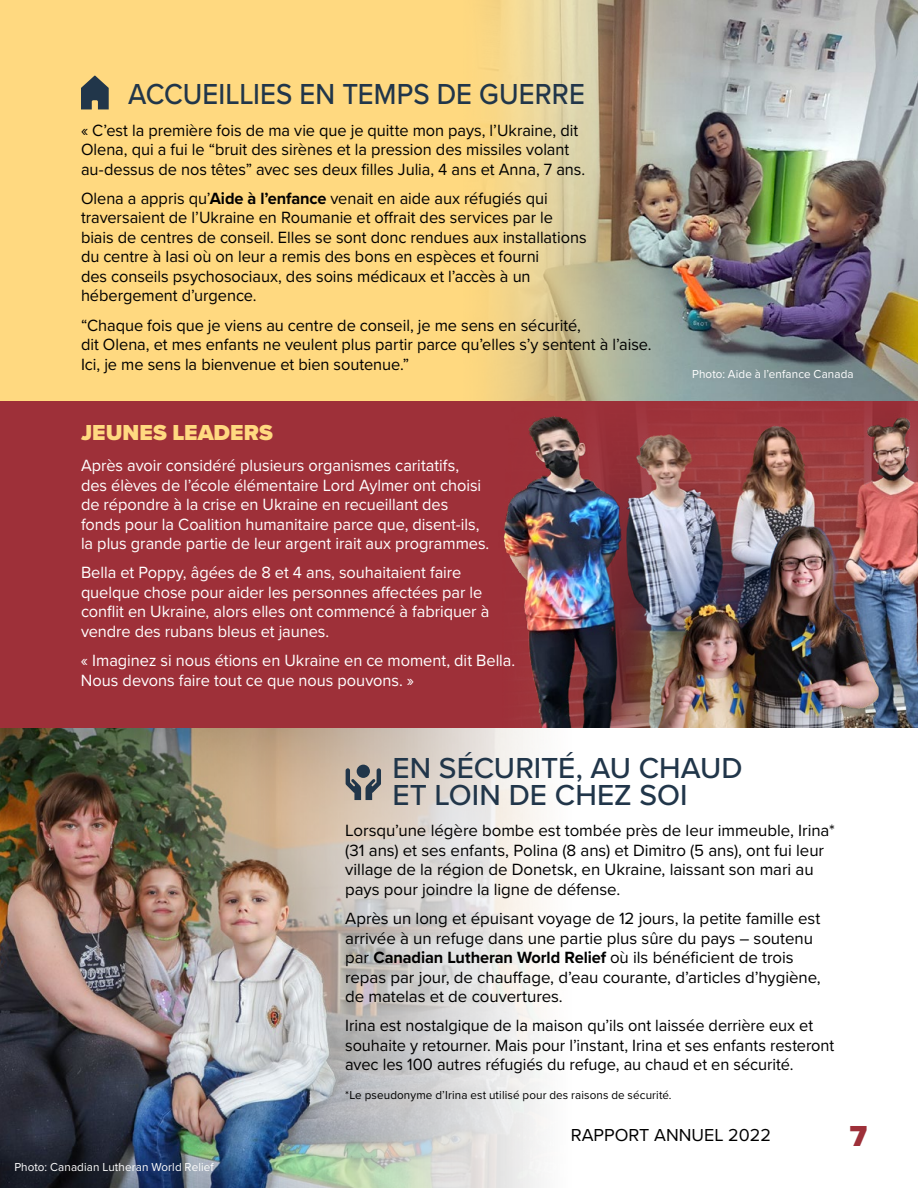
<style>
.page{position:relative;width:918px;height:1188px;background:#fff}
.page>*{position:absolute;margin:0;border:0;box-sizing:border-box;transform-origin:0 0}
.t1{font:500 30px/27px "Proxima Nova";letter-spacing:.005em;color:#21364a}
.t2{font:500 30px "Proxima Nova";letter-spacing:.005em;color:#21364a;scale:.92 1}
.t3{font:900 30px "Proxima Nova";color:#9e3039}
.t4{font:900 22.5px "Proxima Nova";color:#ffd980}
.t5{font:18px "Proxima Nova";color:#000}
.t6{font:16.8px/19.5px "Proxima Nova";letter-spacing:-.005em;color:#000}
.t7{font:16.8px/19.5px "Proxima Nova";letter-spacing:-.005em;color:#fff}
.t8{font:12px "Proxima Nova";letter-spacing:.01em;color:#fff}
.t9{font:12px "Proxima Nova";letter-spacing:.01em;color:#000}
.s1{font-weight:700}
</style>
<div class="page">
<img style="left:0;top:728px;width:541px;height:460px">
<div style="left:1px;top:0;width:917px;height:402px;background:#ffd980"></div>
<img style="left:456px;top:0;width:462px;height:402px">
<div style="left:0;top:402px;width:918px;height:326px;background:#9e3039"></div>
<img style="left:503px;top:410px;width:415px;height:318px">
<img style="left:617px;top:518px;width:283px;height:209px">
<svg style="left:81px;top:76px;width:28px;height:33px"></svg>
<svg style="left:346px;top:768px;width:35px;height:32px"></svg>
<div style="left:357px;top:765px;width:13px;height:13px;background:#21364a;border-radius:50%"></div>
<h1 class="t2" style="left:128px;top:72px;width:498px">ACCUEILLIES EN TEMPS DE GUERRE</h1>
<p class="t6" style="left:81px;top:120px;width:504px">« C’est la première fois de ma vie que je quitte mon pays, l’Ukraine, dit<br>Olena, qui a fui le “bruit des sirènes et la pression des missiles volant au-dessus de nos têtes” avec ses deux filles Julia, 4 ans et Anna, 7 ans.</p>
<p class="t6" style="left:81px;top:188px;width:507px">Olena a appris qu’<span class="s1">Aide à l’enfance</span> venait en aide aux réfugiés qui traversaient de l’Ukraine en Roumanie et offrait des services par le biais de centres de conseil. Elles se sont donc rendues aux installations du centre à Iasi où on leur a remis des bons en espèces et fourni<br>des conseils psychosociaux, des soins médicaux et l’accès à un hébergement d’urgence.</p>
<p class="t6" style="left:81px;top:315px;width:570px">“Chaque fois que je viens au centre de conseil, je me sens en sécurité,<br>dit Olena, et mes enfants ne veulent plus partir parce qu’elles s’y sentent à l’aise.<br>Ici, je me sens la bienvenue et bien soutenue.”</p>
<h2 class="t4" style="left:81px;top:416px;width:193px">JEUNES LEADERS</h2>
<p class="t7" style="left:81px;top:455px;width:408px">Après avoir considéré plusieurs organismes caritatifs, des élèves de l’école élémentaire Lord Aylmer ont choisi de répondre à la crise en Ukraine en recueillant des fonds pour la Coalition humanitaire parce que, disent-ils, la plus grande partie de leur argent irait aux programmes.</p>
<p class="t7" style="left:81px;top:562px;width:410px">Bella et Poppy, âgées de 8 et 4 ans, souhaitaient faire quelque chose pour aider les personnes affectées par le conflit en Ukraine, alors elles ont commencé à fabriquer à vendre des rubans bleus et jaunes.</p>
<p class="t7" style="left:81px;top:650px;width:434px">« Imaginez si nous étions en Ukraine en ce moment, dit Bella.<br>Nous devons faire tout ce que nous pouvons. »</p>
<p class="t8" style="left:692px;top:365px;width:163px">Photo: Aide à l’enfance Canada</p>
<h1 class="t1" style="left:392px;top:753px;width:352px">EN SÉCURITÉ, AU CHAUD<br>ET LOIN DE CHEZ SOI</h1>
<p class="t6" style="left:345px;top:820px;width:491px">Lorsqu’une légère bombe est tombée près de leur immeuble, Irina* (31 ans) et ses enfants, Polina (8 ans) et Dimitro (5 ans), ont fui leur village de la région de Donetsk, en Ukraine, laissant son mari au pays pour joindre la ligne de défense.</p>
<p class="t6" style="left:345px;top:908px;width:477px">Après un long et épuisant voyage de 12 jours, la petite famille est arrivée à un refuge dans une partie plus sûre du pays – soutenu par <span class="s1">Canadian Lutheran World Relief</span> où ils bénéficient de trois repas par jour, de chauffage, d’eau courante, d’articles d’hygiène, de matelas et de couvertures.</p>
<p class="t6" style="left:345px;top:1015px;width:491px">Irina est nostalgique de la maison qu’ils ont laissée derrière eux et souhaite y retourner. Mais pour l’instant, Irina et ses enfants resteront avec les 100 autres réfugiés du refuge, au chaud et en sécurité.</p>
<p class="t9" style="left:345px;top:1087px;width:327px">*Le pseudonyme d’Irina est utilisé pour des raisons de sécurité.</p>
<p class="t8" style="left:14px;top:1158px;width:201px">Photo: Canadian Lutheran World Relief</p>
<p class="t5" style="left:571px;top:1122px;width:202px">RAPPORT ANNUEL 2022</p>
<h1 class="t3" style="left:850px;top:1113px;width:19px">7</h1>
</div>
